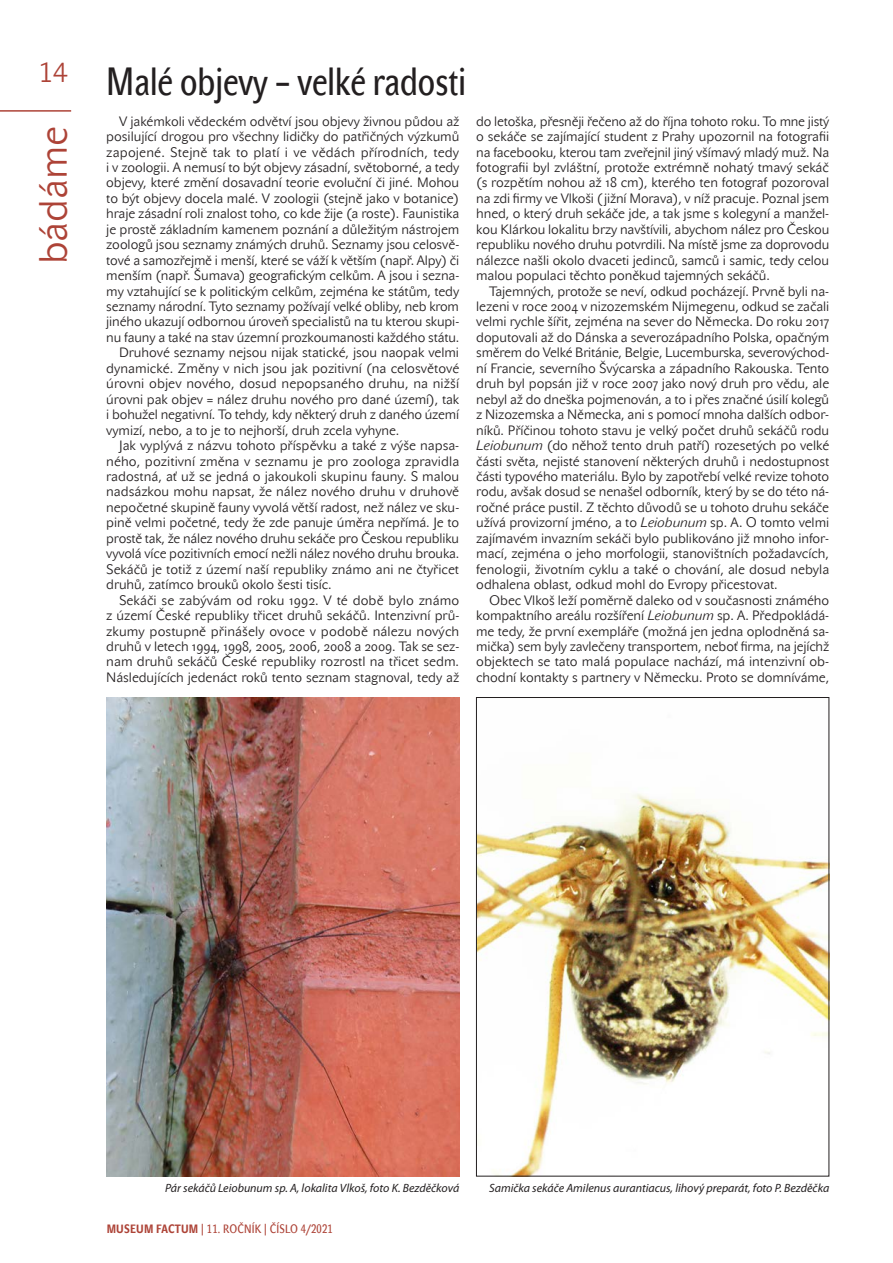
<style>
.page{position:relative;width:893px;height:1263px;background:#fff}
.page>*{position:absolute;margin:0;border:0;box-sizing:border-box;transform-origin:0 0}
.t1{font:39px "John Sans Cond Text CE";color:#231f20}
.kapitola{font:39px "John Sans Lite CE";color:#ad4337}
.t2{font:27px "John Sans Lite SCCE";color:#ad4337}
.blok{font:13.5px/15.5px "John Sans Lite CE";letter-spacing:-.005em;color:#231f20;text-align:justify}
.popiska{font:italic 12px "Myriad Pro";color:#231f20}
.t3{font:12px "John Sans Cond Text SCCE";letter-spacing:.02em;color:#ad4337}
.s1{font-style:italic}
.s2{font-weight:700}
</style>
<div class="page">
<hr style="left:0;top:110px;width:71px;height:2px;background:#ad4337">
<img style="left:478px;top:793px;width:349px;height:381px">
<img style="left:106px;top:697px;width:353px;height:479px">
<h2 class="t2" style="left:38px;top:57px;width:31px">14</h2>
<p class="kapitola" style="left:31px;top:264px;width:139px;rotate:-90deg">bádáme</p>
<h1 class="t1" style="left:106px;top:59px;width:361px">Malé objevy – velké radosti</h1>
<p class="blok" style="left:106px;top:113px;width:355px;text-indent:13px">V jakémkoli vědeckém odvětví jsou objevy živnou půdou až posilující drogou pro všechny lidičky do patřičných výzkumů zapojené. Stejně tak to platí i ve vědách přírodních, tedy i v zoologii. A nemusí to být objevy zásadní, světoborné, a tedy objevy, které změní dosavadní teorie evoluční či jiné. Mohou to být objevy docela malé. V zoologii (stejně jako v botanice) hraje zásadní roli znalost toho, co kde žije (a roste). Faunistika je prostě základním kamenem poznání a důležitým nástrojem zoologů jsou seznamy známých druhů. Seznamy jsou celosvě&shy;tové a samozřejmě i menší, které se váží k větším (např. Alpy) či menším (např. Šumava) geografickým celkům. A jsou i sezna&shy;my vztahující se k politickým celkům, zejména ke státům, tedy seznamy národní. Tyto seznamy požívají velké obliby, neb krom jiného ukazují odbornou úroveň specialistů na tu kterou skupi&shy;nu fauny a také na stav územní prozkoumanosti každého státu.</p>
<p class="blok" style="left:106px;top:345px;width:355px;text-indent:13px">Druhové seznamy nejsou nijak statické, jsou naopak velmi dynamické. Změny v nich jsou jak pozitivní (na celosvětové úrovni objev nového, dosud nepopsaného druhu, na nižší úrovni pak objev = nález druhu nového pro dané území), tak i bohužel negativní. To tehdy, kdy některý druh z daného území vymizí, nebo, a to je to nejhorší, druh zcela vyhyne.</p>
<p class="blok" style="left:106px;top:438px;width:354px;text-indent:13px">Jak vyplývá z názvu tohoto příspěvku a také z výše napsa&shy;ného, pozitivní změna v seznamu je pro zoologa zpravidla radostná, ať už se jedná o jakoukoli skupinu fauny. S malou nadsázkou mohu napsat, že nález nového druhu v druhově nepočetné skupině fauny vyvolá větší radost, než nález ve sku&shy;pině velmi početné, tedy že zde panuje úměra nepřímá. Je to prostě tak, že nález nového druhu sekáče pro Českou republiku vyvolá více pozitivních emocí nežli nález nového druhu brouka.<br>Sekáčů je totiž z území naší republiky známo ani ne čtyřicet druhů, zatímco brouků okolo šesti tisíc.</p>
<p class="blok" style="left:106px;top:592px;width:354px;text-indent:13px">Sekáči se zabývám od roku 1992. V té době bylo známo z území České republiky třicet druhů sekáčů. Intenzivní prů&shy;zkumy postupně přinášely ovoce v podobě nálezu nových druhů v letech 1994, 1998, 2005, 2006, 2008 a 2009. Tak se sez&shy;nam druhů sekáčů České republiky rozrostl na třicet sedm.<br>Následujících jedenáct roků tento seznam stagnoval, tedy až</p>
<p class="blok" style="left:476px;top:113px;width:355px">do letoška, přesněji řečeno až do října tohoto roku. To mne jistý o sekáče se zajímající student z Prahy upozornil na fotografii na facebooku, kterou tam zveřejnil jiný všímavý mladý muž. Na fotografii byl zvláštní, protože extrémně nohatý tmavý sekáč (s rozpětím nohou až 18 cm), kterého ten fotograf pozoroval na zdi firmy ve Vlkoši (jižní Morava), v níž pracuje. Poznal jsem hned, o který druh sekáče jde, a tak jsme s kolegyní a manžel&shy;kou Klárkou lokalitu brzy navštívili, abychom nález pro Českou republiku nového druhu potvrdili. Na místě jsme za doprovodu nálezce našli okolo dvaceti jedinců, samců i samic, tedy celou malou populaci těchto poněkud tajemných sekáčů.</p>
<p class="blok" style="left:476px;top:283px;width:355px;text-indent:13px">Tajemných, protože se neví, odkud pocházejí. Prvně byli na&shy;lezeni v roce 2004 v nizozemském Nijmegenu, odkud se začali velmi rychle šířit, zejména na sever do Německa. Do roku 2017 doputovali až do Dánska a severozápadního Polska, opačným směrem do Velké Británie, Belgie, Lucemburska, severovýchod&shy;ní Francie, severního Švýcarska a západního Rakouska. Tento druh byl popsán již v roce 2007 jako nový druh pro vědu, ale nebyl až do dneška pojmenován, a to i přes značné úsilí kolegů z Nizozemska a Německa, ani s pomocí mnoha dalších odbor&shy;níků. Příčinou tohoto stavu je velký počet druhů sekáčů rodu <span class="s1">Leiobunum</span> (do něhož tento druh patří) rozesetých po velké části světa, nejisté stanovení některých druhů i nedostupnost části typového materiálu. Bylo by zapotřebí velké revize tohoto rodu, avšak dosud se nenašel odborník, který by se do této ná&shy;ročné práce pustil. Z těchto důvodů se u tohoto druhu sekáče užívá provizorní jméno, a to <span class="s1">Leiobunum</span> sp. A. O tomto velmi zajímavém invazním sekáči bylo publikováno již mnoho infor&shy;mací, zejména o jeho morfologii, stanovištních požadavcích, fenologii, životním cyklu a také o chování, ale dosud nebyla odhalena oblast, odkud mohl do Evropy přicestovat.</p>
<p class="blok" style="left:476px;top:592px;width:354px;text-indent:13px">Obec Vlkoš leží poměrně daleko od v současnosti známého kompaktního areálu rozšíření <span class="s1">Leiobunum</span> sp. A. Předpokládá&shy;me tedy, že první exempláře (možná jen jedna oplodněná sa&shy;mička) sem byly zavlečeny transportem, neboť firma, na jejíchž objektech se tato malá populace nachází, má intenzivní ob&shy;chodní kontakty s partnery v Německu. Proto se domníváme,</p>
<p class="popiska" style="left:165px;top:1180px;width:296px">Pár sekáčů Leiobunum sp. A, lokalita Vlkoš, foto K. Bezděčková</p>
<p class="popiska" style="left:489px;top:1180px;width:342px">Samička sekáče Amilenus aurantiacus, lihový preparát, foto P. Bezděčka</p>
<p class="t3" style="left:107px;top:1222px;width:228px"><span class="s2">MUSEUM FACTUM</span> | 11. ROČNÍK | ČÍSLO 4/2021</p>
</div>
